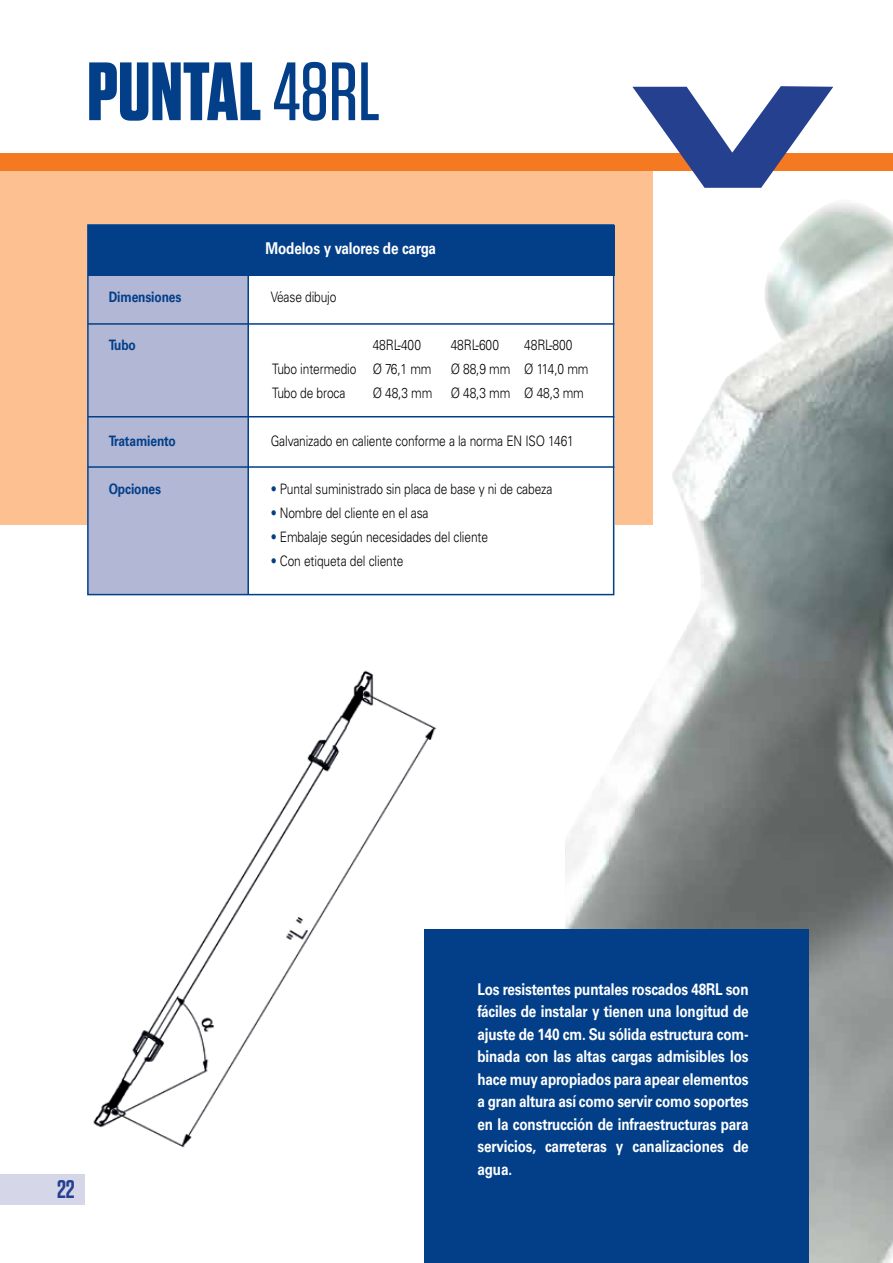
<style>
.page{position:relative;width:893px;height:1263px;background:#fff}
.page>*{position:absolute;margin:0;border:0;box-sizing:border-box;transform-origin:0 0}
.t1{font:700 82.5px "Tungsten";color:#023f88}
.t2{font:600 25.5px "Tungsten";color:#25408f}
.t3{font:700 16.2px/22.5px "Univers LTCE";letter-spacing:-.01em;color:#fff;text-align:justify;scale:.83 1}
.t4{font:300 14.4px "Univers LTCE";letter-spacing:-.01em;color:#000;scale:.83 1}
.t5{font:700 14.4px "Univers LTCE";letter-spacing:-.01em;color:#023f88;scale:.83 1}
.s1{font-weight:500}
.s2{color:#023f88}
</style>
<div class="page">
<div style="left:0;top:162px;width:652px;height:362px;background:#fcc091"></div>
<div style="left:0;top:153px;width:893px;height:17px;background:#f47920"></div>
<img style="left:565px;top:199px;width:328px;height:1064px">
<img style="left:93px;top:670px;width:344px;height:478px">
<svg style="left:632px;top:86px;width:201px;height:102px"></svg>
<div style="left:0;top:1175px;width:84px;height:30px;background:#d5d7e9"></div>
<div style="left:424px;top:929px;width:385px;height:334px;background:#023f88"></div>
<div style="left:87px;top:224px;width:527px;height:407px;background:#fff"></div>
<div style="left:88px;top:274px;width:160px;height:320px;background:#b2b7d6"></div>
<div style="left:87px;top:224px;width:527px;height:371px;border:2px solid #023f88"></div>
<div style="left:88px;top:225px;width:526px;height:50px;background:#023f88"></div>
<hr style="left:247px;top:273px;width:2px;height:321px;background:#023f88">
<hr style="left:88px;top:323px;width:526px;height:2px;background:#023f88">
<hr style="left:88px;top:416px;width:526px;height:1px;background:#023f88">
<hr style="left:88px;top:466px;width:526px;height:2px;background:#023f88">
<h1 class="t1" style="left:87px;top:47px;width:295px">PUNTAL <span class="s1">48RL</span></h1>
<p class="t3" style="left:265px;top:237px;width:207px">Modelos y valores de carga</p>
<p class="t5" style="left:109px;top:288px;width:89px">Dimensiones</p>
<p class="t4" style="left:271px;top:289px;width:81px">Véase dibujo</p>
<p class="t5" style="left:109px;top:336px;width:34px">Tubo</p>
<p class="t4" style="left:373px;top:337px;width:60px">48RL-400</p>
<p class="t4" style="left:451px;top:337px;width:60px">48RL-600</p>
<p class="t4" style="left:524px;top:337px;width:60px">48RL-800</p>
<p class="t4" style="left:272px;top:361px;width:193px">Tubo intermedio Ø 76,1 mm</p>
<p class="t4" style="left:451px;top:361px;width:168px">Ø 88,9 mm Ø 114,0 mm</p>
<p class="t4" style="left:272px;top:385px;width:90px">Tubo de broca</p>
<p class="t4" style="left:373px;top:385px;width:73px">Ø 48,3 mm</p>
<p class="t4" style="left:451px;top:385px;width:162px">Ø 48,3 mm Ø 48,3 mm</p>
<p class="t5" style="left:109px;top:432px;width:82px">Tratamiento</p>
<p class="t4" style="left:271px;top:433px;width:367px">Galvanizado en caliente conforme a la norma EN ISO 1461</p>
<p class="t5" style="left:109px;top:480px;width:65px">Opciones</p>
<p class="t4" style="left:271px;top:481px;width:341px"><span class="s2">•</span> Puntal suministrado sin placa de base y ni de cabeza</p>
<p class="t4" style="left:271px;top:505px;width:192px"><span class="s2">•</span> Nombre del cliente en el asa</p>
<p class="t4" style="left:271px;top:529px;width:263px"><span class="s2">•</span> Embalaje según necesidades del cliente</p>
<p class="t4" style="left:271px;top:553px;width:161px"><span class="s2">•</span> Con etiqueta del cliente</p>
<h2 class="t2" style="left:57px;top:1176px;width:19px">22</h2>
<p class="t3" style="left:477px;top:978px;width:328px">Los resistentes puntales roscados 48RL son fáciles de instalar y tienen una longitud de ajuste de 140 cm. Su sólida estructura com&shy;binada con las altas cargas admisibles los hace muy apropiados para apear elementos a gran altura así como servir como soportes en la construcción de infraestructuras para servicios, carreteras y canalizaciones de agua.</p>
</div>
